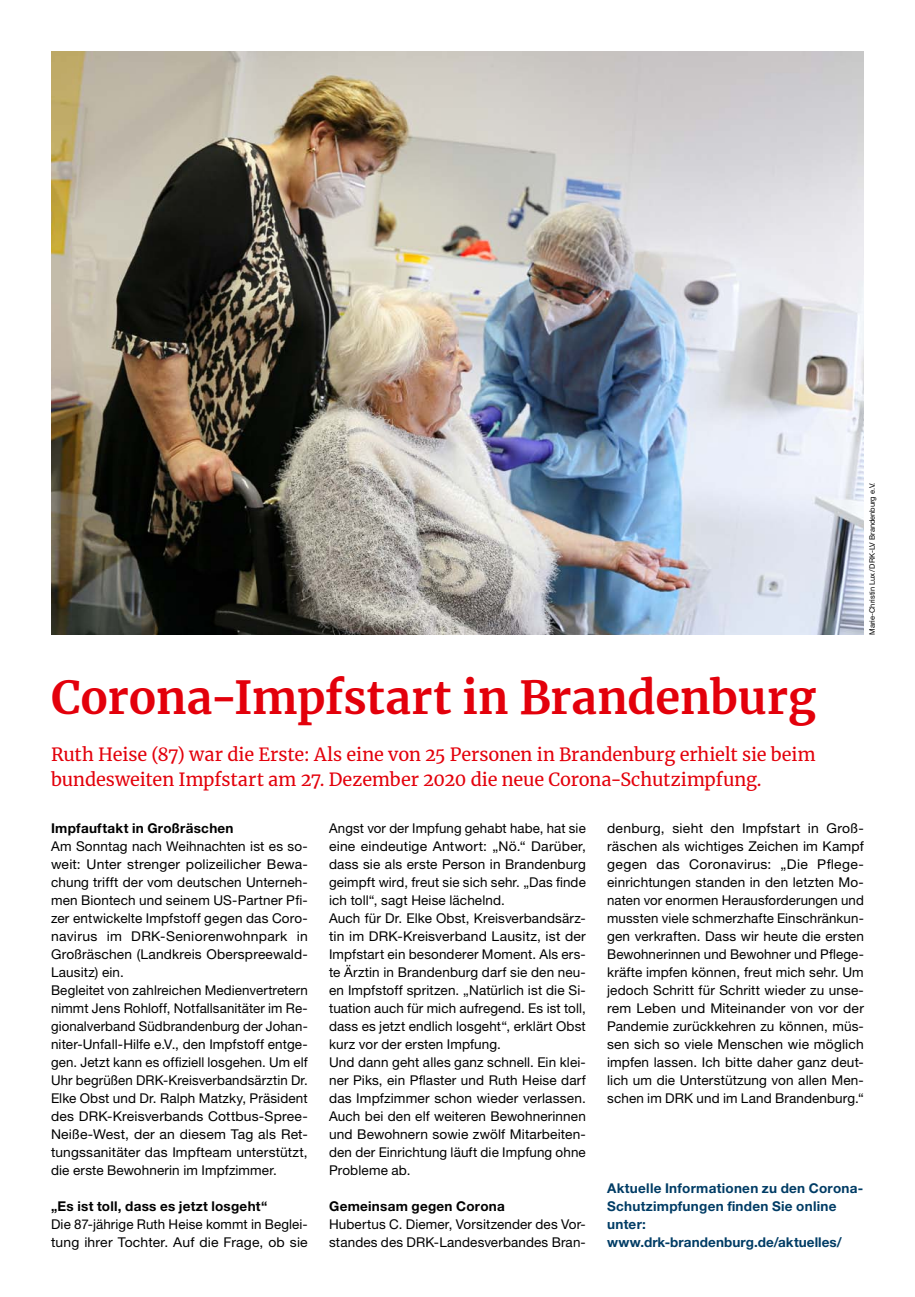
<style>
.page{position:relative;width:915px;height:1297px;background:#fff}
.page>*{position:absolute;margin:0;border:0;box-sizing:border-box;transform-origin:0 0}
.MGB_Headline{font:700 45px "Merriweather";letter-spacing:-.005em;color:#e3000b}
.MGB_Subline{font:18px/25.5px "Merriweather";letter-spacing:-.005em;color:#e3000b}
.MGB_Copy{font:13.5px/18px "Helvetica Neue LT Pro";letter-spacing:.01em;color:#000;text-align:justify}
.MGB_Info{font:700 13.5px/18px "Helvetica Neue LT Pro";letter-spacing:.02em;color:#003c65}
.MGB_Copy_bold{font:700 13.5px "Helvetica Neue LT Pro";letter-spacing:.02em;color:#000}
.MGB_Fotocredits{font:7.5px "Helvetica Neue LT Pro";color:#000}
</style>
<div class="page">
<img style="left:51px;top:51px;width:812px;height:584px">
<p class="MGB_Fotocredits" style="left:867px;top:635px;width:154px;rotate:-90deg">Marie-Christin Lux/DRK-LV Brandenburg e.V.</p>
<p class="MGB_Headline" style="left:51px;top:667px;width:766px">Corona-Impfstart in Brandenburg</p>
<p class="MGB_Subline" style="left:51px;top:741px;width:765px">Ruth Heise (87) war die Erste: Als eine von 25 Personen in Brandenburg erhielt sie beim bundesweiten Impfstart am 27. Dezember 2020 die neue Corona-Schutzimpfung.</p>
<p class="MGB_Copy_bold" style="left:51px;top:819px;width:184px">Impfauftakt in Großräschen</p>
<p class="MGB_Copy" style="left:51px;top:836px;width:258px">Am Sonntag nach Weihnachten ist es so&shy;weit: Unter strenger polizeilicher Bewa&shy;chung trifft der vom deutschen Unterneh&shy;men Biontech und seinem US-Partner Pfi&shy;zer entwickelte Impfstoff gegen das Coro&shy;navirus im DRK-Seniorenwohnpark in Großräschen (Landkreis Oberspreewald-Lausitz) ein.</p>
<p class="MGB_Copy" style="left:51px;top:980px;width:258px">Begleitet von zahlreichen Medienvertretern nimmt Jens Rohloff, Notfallsanitäter im Re&shy;gionalverband Südbrandenburg der Johan&shy;niter-Unfall-Hilfe e.V., den Impfstoff entge&shy;gen. Jetzt kann es offiziell losgehen. Um elf Uhr begrüßen DRK-Kreisverbandsärztin Dr.<br>Elke Obst und Dr. Ralph Matzky, Präsident des DRK-Kreisverbands Cottbus-Spree-Neiße-West, der an diesem Tag als Ret&shy;tungssanitäter das Impfteam unterstützt, die erste Bewohnerin im Impfzimmer.</p>
<p class="MGB_Copy_bold" style="left:51px;top:1197px;width:218px">„Es ist toll, dass es jetzt losgeht“</p>
<p class="MGB_Copy" style="left:51px;top:1214px;width:258px">Die 87-jährige Ruth Heise kommt in Beglei&shy;tung ihrer Tochter. Auf die Frage, ob sie</p>
<p class="MGB_Copy" style="left:607px;top:818px;width:258px">denburg, sieht den Impfstart in Groß&shy;räschen als wichtiges Zeichen im Kampf gegen das Coronavirus: „Die Pflege&shy;einrichtungen standen in den letzten Mo&shy;naten vor enormen Herausforderungen und mussten viele schmerzhafte Einschränkun&shy;gen verkraften. Dass wir heute die ersten Bewohnerinnen und Bewohner und Pflege&shy;kräfte impfen können, freut mich sehr. Um jedoch Schritt für Schritt wieder zu unse&shy;rem Leben und Miteinander von vor der Pandemie zurückkehren zu können, müs&shy;sen sich so viele Menschen wie möglich impfen lassen. Ich bitte daher ganz deut&shy;lich um die Unterstützung von allen Men&shy;schen im DRK und im Land Brandenburg.“</p>
<p class="MGB_Copy" style="left:329px;top:818px;width:258px">Angst vor der Impfung gehabt habe, hat sie eine eindeutige Antwort: „Nö.“ Darüber, dass sie als erste Person in Brandenburg geimpft wird, freut sie sich sehr. „Das finde ich toll“, sagt Heise lächelnd.</p>
<p class="MGB_Copy" style="left:329px;top:908px;width:258px">Auch für Dr. Elke Obst, Kreisverbandsärz&shy;tin im DRK-Kreisverband Lausitz, ist der Impfstart ein besonderer Moment. Als ers&shy;te Ärztin in Brandenburg darf sie den neu&shy;en Impfstoff spritzen. „Natürlich ist die Si&shy;tuation auch für mich aufregend. Es ist toll, dass es jetzt endlich losgeht“, erklärt Obst kurz vor der ersten Impfung.</p>
<p class="MGB_Copy" style="left:329px;top:1052px;width:258px">Und dann geht alles ganz schnell. Ein klei&shy;ner Piks, ein Pflaster und Ruth Heise darf das Impfzimmer schon wieder verlassen.<br>Auch bei den elf weiteren Bewohnerinnen und Bewohnern sowie zwölf Mitarbeiten&shy;den der Einrichtung läuft die Impfung ohne Probleme ab.</p>
<p class="MGB_Copy_bold" style="left:329px;top:1197px;width:177px">Gemeinsam gegen Corona</p>
<p class="MGB_Copy" style="left:329px;top:1214px;width:258px">Hubertus C. Diemer, Vorsitzender des Vor&shy;standes des DRK-Landesverbandes Bran-</p>
<p class="MGB_Info" style="left:607px;top:1178px;width:257px">Aktuelle Informationen zu den Corona-<br>Schutzimpfungen finden Sie online unter: www.drk-brandenburg.de/aktuelles/</p>
</div>
